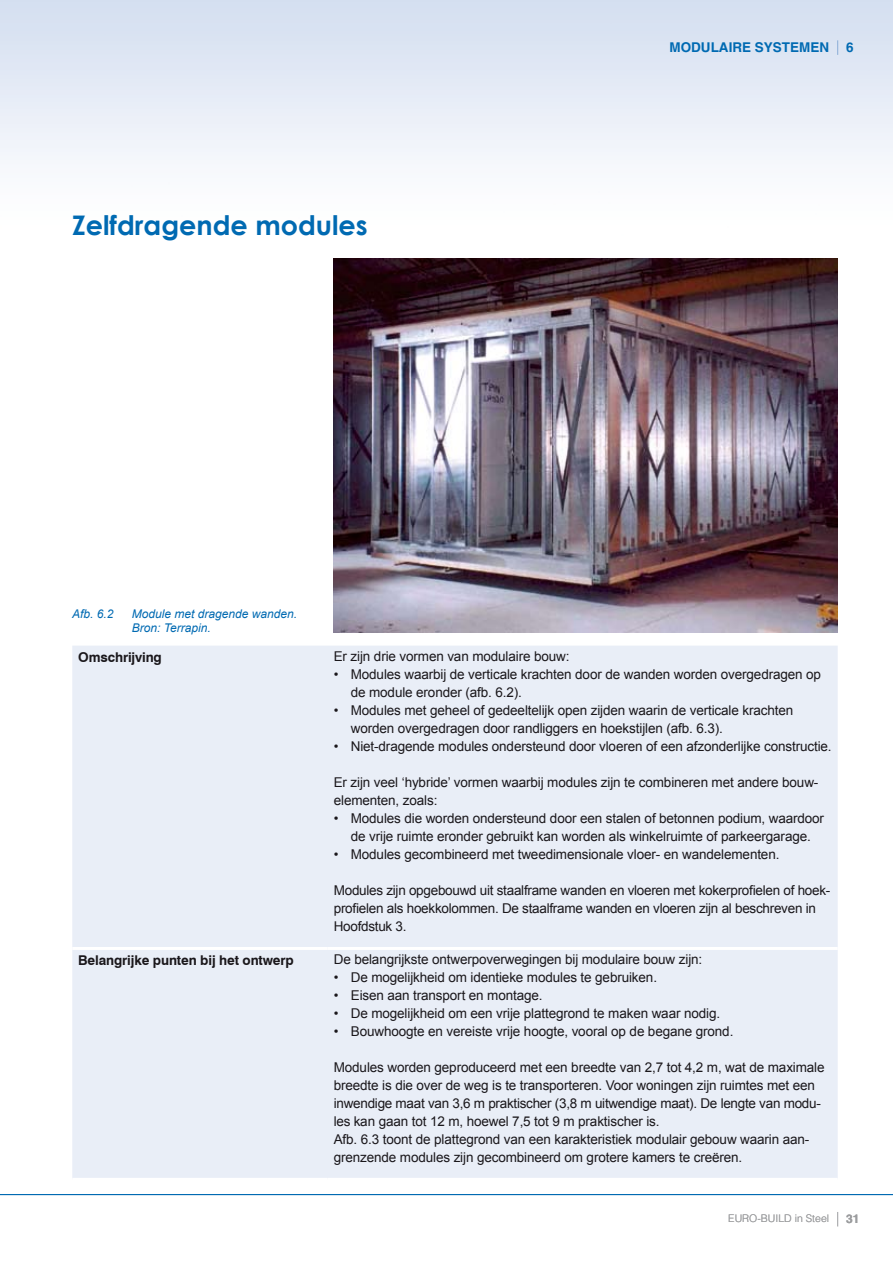
<style>
.page{position:relative;width:893px;height:1263px;background:#fff}
.page>*{position:absolute;margin:0;border:0;box-sizing:border-box;transform-origin:0 0}
.t1{font:700 27px "Century Gothic";color:#006ab2}
.t2{font:13.5px/18px "Arial";letter-spacing:-.01em;color:#1a171b}
.t3{font:700 13.5px "Swiss 721 BT";letter-spacing:-.01em;color:#1a171b}
.t4{font:700 13.5px "Helvetica";color:#006ab2}
.t5{font:italic 12px/14.4px "Arial";color:#006ab2}
.t6{font:700 12px "Helvetica";color:#9c9d9f}
.t7{font:300 10.5px "Helvetica";color:#9c9d9f}
</style>
<div class="page">
<svg style="left:837px;top:1212px;width:1px;height:14px"></svg>
<svg style="left:837px;top:40px;width:1px;height:15px"></svg>
<hr style="left:0;top:1194px;width:893px;height:1px;background:#006ab2">
<div style="left:72px;top:646px;width:766px;height:532px;background:#e9eef7"></div>
<hr style="left:72px;top:947px;width:256px;height:3px;background:#fff">
<hr style="left:328px;top:947px;width:510px;height:3px;background:#fff">
<img style="left:333px;top:259px;width:505px;height:373px">
<h1 class="t1" style="left:72px;top:209px;width:297px">Zelfdragende modules</h1>
<p class="t5" style="left:72px;top:607px;width:43px">Afb. 6.2</p>
<p class="t5" style="left:132px;top:607px;width:167px">Module met dragende wanden.<br>Bron: Terrapin.</p>
<p class="t4" style="left:669px;top:39px;width:161px">MODULAIRE SYSTEMEN</p>
<p class="t4" style="left:846px;top:39px;width:9px">6</p>
<p class="t3" style="left:78px;top:649px;width:85px">Omschrijving</p>
<p class="t2" style="left:334px;top:648px;width:237px">Er zijn drie vormen van modulaire bouw:</p>
<p class="t2" style="left:351px;top:666px;width:472px;text-indent:-17px">• Modules waarbij de verticale krachten door de wanden worden overgedragen op de module eronder (afb. 6.2).</p>
<p class="t2" style="left:351px;top:702px;width:444px;text-indent:-17px">• Modules met geheel of gedeeltelijk open zijden waarin de verticale krachten worden overgedragen door randliggers en hoekstijlen (afb. 6.3).</p>
<p class="t2" style="left:334px;top:738px;width:499px">• Niet-dragende modules ondersteund door vloeren of een afzonderlijke constructie.</p>
<p class="t2" style="left:334px;top:774px;width:485px">Er zijn veel ‘hybride’ vormen waarbij modules zijn te combineren met andere bouw&shy;elementen, zoals:</p>
<p class="t2" style="left:334px;top:810px;width:492px;text-align:center">• Modules die worden ondersteund door een stalen of betonnen podium, waardoor de vrije ruimte eronder gebruikt kan worden als winkelruimte of parkeergarage.</p>
<p class="t2" style="left:334px;top:846px;width:447px">• Modules gecombineerd met tweedimensionale vloer- en wandelementen.</p>
<p class="t2" style="left:334px;top:882px;width:497px">Modules zijn opgebouwd uit staalframe wanden en vloeren met kokerprofielen of hoek&shy;profielen als hoekkolommen. De staalframe wanden en vloeren zijn al beschreven in<br>Hoofdstuk 3.</p>
<p class="t3" style="left:78px;top:952px;width:217px">Belangrijke punten bij het ontwerp</p>
<p class="t2" style="left:334px;top:950px;width:370px">De belangrijkste ontwerpoverwegingen bij modulaire bouw zijn:</p>
<p class="t2" style="left:334px;top:968px;width:325px">• De mogelijkheid om identieke modules te gebruiken.</p>
<p class="t2" style="left:334px;top:986px;width:210px">• Eisen aan transport en montage.</p>
<p class="t2" style="left:334px;top:1004px;width:388px">• De mogelijkheid om een vrije plattegrond te maken waar nodig.</p>
<p class="t2" style="left:334px;top:1022px;width:401px">• Bouwhoogte en vereiste vrije hoogte, vooral op de begane grond.</p>
<p class="t2" style="left:334px;top:1058px;width:492px">Modules worden geproduceerd met een breedte van 2,7 tot 4,2 m, wat de maximale breedte is die over de weg is te transporteren. Voor woningen zijn ruimtes met een inwendige maat van 3,6 m praktischer (3,8 m uitwendige maat). De lengte van modu&shy;les kan gaan tot 12 m, hoewel 7,5 tot 9 m praktischer is.<br>Afb. 6.3 toont de plattegrond van een karakteristiek modulair gebouw waarin aan&shy;grenzende modules zijn gecombineerd om grotere kamers te creëren.</p>
<p class="t7" style="left:728px;top:1212px;width:102px">EURO-BUILD in Steel</p>
<p class="t6" style="left:846px;top:1211px;width:15px">31</p>
</div>
